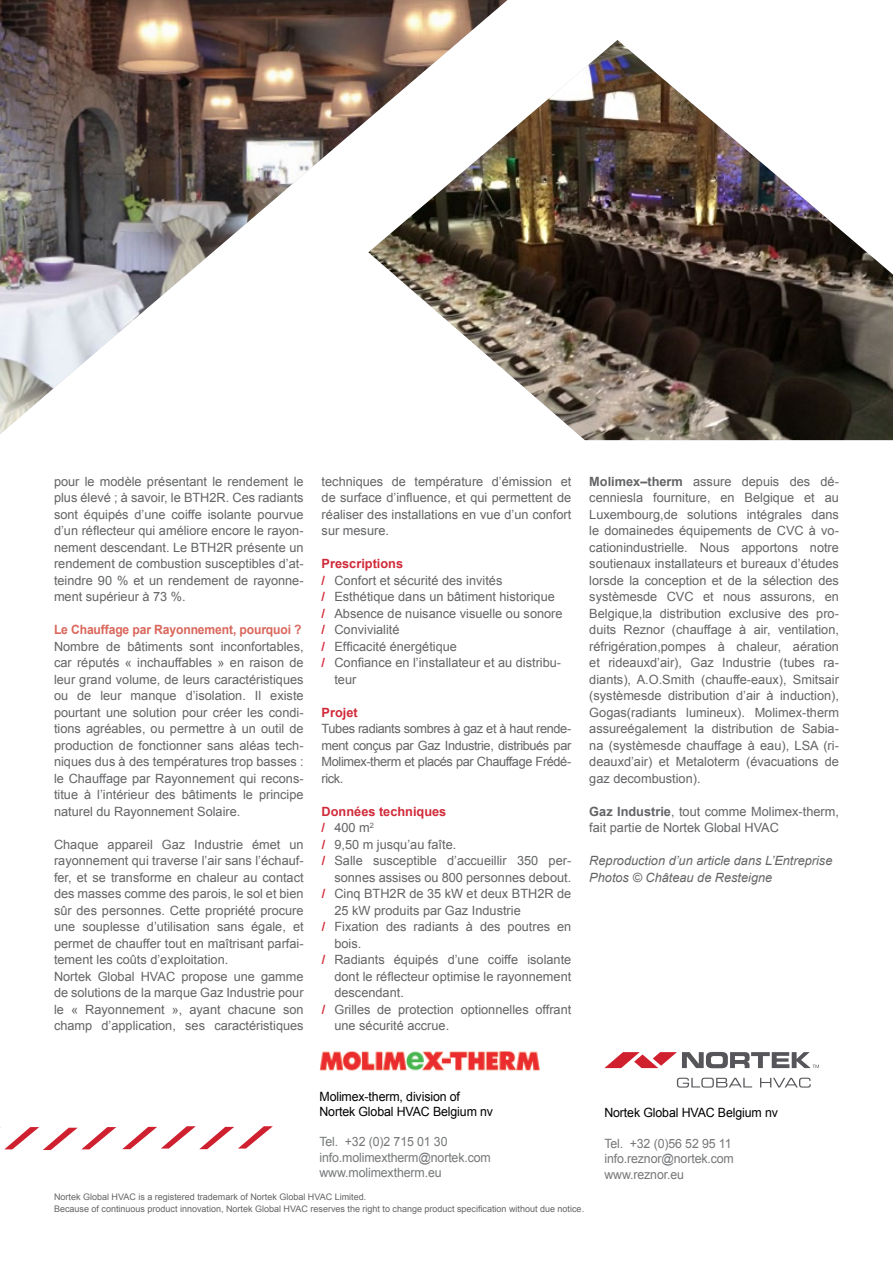
<style>
.page{position:relative;width:893px;height:1263px;background:#fff}
.page>*{position:absolute;margin:0;border:0;box-sizing:border-box;transform-origin:0 0}
.t1{font:12.75px/16.5px "Arial";color:#636466;text-align:justify}
.t2{font:12.75px/15.3px "Arial";letter-spacing:-.01em;color:#757779}
.t3{font:12.75px/15.3px "Arial";letter-spacing:-.01em;color:#000}
.t4{font:italic 12.75px/16.5px "Arial";color:#636466}
.t5{font:700 12.75px "Arial";color:#d12a39}
.t6{font:700 12.75px "Arial";letter-spacing:-.01em;color:#da665b;scale:.95 1}
.t7{font:9px/11.2px "Arial";color:#636466}
.s1{font-weight:700;color:#d12a39}
.s2{font-weight:700}
</style>
<div class="page">
<svg style="left:677px;top:1078px;width:75px;height:9px"></svg>
<svg style="left:760px;top:1078px;width:51px;height:9px"></svg>
<svg style="left:604px;top:1052px;width:215px;height:16px"></svg>
<svg style="left:122px;top:1126px;width:151px;height:23px"></svg>
<svg style="left:0;top:1127px;width:116px;height:23px"></svg>
<img style="left:319px;top:1052px;width:221px;height:18px">
<img style="left:507px;top:40px;width:386px;height:400px">
<img style="left:0;top:0;width:507px;height:434px">
<p class="t1" style="left:54px;top:473px;width:251px">pour le modèle présentant le rendement le plus élevé ; à savoir, le BTH2R. Ces radiants sont équipés d’une coiffe isolante pourvue d’un réflecteur qui améliore encore le rayon&shy;nement descendant. Le BTH2R présente un rendement de combustion susceptibles d’at&shy;teindre 90 % et un rendement de rayonne&shy;ment supérieur à 73 %.</p>
<p class="t6" style="left:54px;top:621px;width:262px">Le Chauffage par Rayonnement, pourquoi ?</p>
<p class="t1" style="left:54px;top:638px;width:251px">Nombre de bâtiments sont inconfortables, car réputés « inchauffables » en raison de leur grand volume, de leurs caractéristiques ou de leur manque d’isolation. Il existe pourtant une solution pour créer les condi&shy;tions agréables, ou permettre à un outil de production de fonctionner sans aléas tech&shy;niques dus à des températures trop basses : le Chauffage par Rayonnement qui recons&shy;titue à l’intérieur des bâtiments le principe naturel du Rayonnement Solaire.</p>
<p class="t1" style="left:54px;top:836px;width:251px;text-align:left">Chaque appareil Gaz Industrie émet un rayonnement qui traverse l’air sans l’échauf&shy;fer, et se transforme en chaleur au contact des masses comme des parois, le sol et bien sûr des personnes. Cette propriété procure une souplesse d’utilisation sans égale, et permet de chauffer tout en maîtrisant parfai&shy;tement les coûts d’exploitation.<br>Nortek Global HVAC propose une gamme de solutions de la marque Gaz Industrie pour le « Rayonnement », ayant chacune son champ d’application, ses caractéristiques</p>
<p class="t1" style="left:322px;top:473px;width:251px">techniques de température d’émission et de surface d’influence, et qui permettent de réaliser des installations en vue d’un confort sur mesure.</p>
<p class="t5" style="left:322px;top:555px;width:83px">Prescriptions</p>
<p class="t1" style="left:322px;top:572px;width:182px"><span class="s1">/</span> Confort et sécurité des invités</p>
<p class="t1" style="left:322px;top:588px;width:235px"><span class="s1">/</span> Esthétique dans un bâtiment historique</p>
<p class="t1" style="left:322px;top:605px;width:242px"><span class="s1">/</span> Absence de nuisance visuelle ou sonore</p>
<p class="t1" style="left:322px;top:621px;width:79px"><span class="s1">/</span> Convivialité</p>
<p class="t1" style="left:322px;top:638px;width:137px"><span class="s1">/</span> Efficacité énergétique</p>
<p class="t1" style="left:322px;top:654px;width:241px"><span class="s1">/</span> Confiance en l’installateur et au distribu-</p>
<p class="t1" style="left:334px;top:671px;width:23px">teur</p>
<p class="t5" style="left:322px;top:703px;width:38px">Projet</p>
<p class="t1" style="left:322px;top:720px;width:251px">Tubes radiants sombres à gaz et à haut rende&shy;ment conçus par Gaz Industrie, distribués par Molimex-therm et placés par Chauffage Frédé&shy;rick.</p>
<p class="t5" style="left:322px;top:802px;width:126px">Données techniques</p>
<p class="t1" style="left:322px;top:819px;width:54px"><span class="s1">/</span> 400 m<sup>2</sup></p>
<p class="t1" style="left:322px;top:836px;width:136px"><span class="s1">/</span> 9,50 m jusqu’au faîte.</p>
<p class="t1" style="left:322px;top:852px;width:251px"><span class="s1">/</span> Salle susceptible d’accueillir 350 per-</p>
<p class="t1" style="left:334px;top:869px;width:238px">sonnes assises ou 800 personnes debout.</p>
<p class="t1" style="left:322px;top:885px;width:251px"><span class="s1">/</span> Cinq BTH2R de 35 kW et deux BTH2R de</p>
<p class="t1" style="left:334px;top:902px;width:188px">25 kW produits par Gaz Industrie</p>
<p class="t1" style="left:322px;top:918px;width:251px"><span class="s1">/</span> Fixation des radiants à des poutres en</p>
<p class="t1" style="left:334px;top:935px;width:28px">bois.</p>
<p class="t1" style="left:322px;top:951px;width:251px"><span class="s1">/</span> Radiants équipés d’une coiffe isolante</p>
<p class="t1" style="left:334px;top:968px;width:238px">dont le réflecteur optimise le rayonnement</p>
<p class="t1" style="left:334px;top:984px;width:71px">descendant.</p>
<p class="t1" style="left:322px;top:1001px;width:251px"><span class="s1">/</span> Grilles de protection optionnelles offrant</p>
<p class="t1" style="left:334px;top:1017px;width:116px">une sécurité accrue.</p>
<p class="t1" style="left:589px;top:473px;width:251px"><span class="s2">Molimex–therm</span> assure depuis des dé&shy;cenniesla fourniture, en Belgique et au Luxembourg,de solutions intégrales dans le domainedes équipements de CVC à vo&shy;cationindustrielle. Nous apportons notre soutienaux installateurs et bureaux d’études lorsde la conception et de la sélection des systèmesde CVC et nous assurons, en Belgique,la distribution exclusive des pro&shy;duits Reznor (chauffage à air, ventilation, réfrigération,pompes à chaleur, aération et rideauxd’air), Gaz Industrie (tubes ra&shy;diants), A.O.Smith (chauffe-eaux), Smitsair (systèmesde distribution d’air à induction), Gogas(radiants lumineux). Molimex-therm assureégalement la distribution de Sabia&shy;na (systèmesde chauffage à eau), LSA (ri&shy;deauxd’air) et Metaloterm (évacuations de gaz decombustion).</p>
<p class="t1" style="left:589px;top:803px;width:251px"><span class="s2">Gaz Industrie</span>, tout comme Molimex-therm, fait partie de Nortek Global HVAC</p>
<p class="t4" style="left:589px;top:852px;width:245px">Reproduction d’un article dans L’Entreprise<br>Photos © Château de Resteigne</p>
<p class="t3" style="left:319px;top:1088px;width:175px">Molimex-therm, division of<br>Nortek Global HVAC Belgium nv</p>
<p class="t2" style="left:319px;top:1134px;width:173px">Tel. +32 (0)2 715 01 30 info.molimextherm@nortek.com www.molimextherm.eu</p>
<p class="t3" style="left:604px;top:1105px;width:175px">Nortek Global HVAC Belgium nv</p>
<p class="t2" style="left:604px;top:1136px;width:131px">Tel. +32 (0)56 52 95 11 info.reznor@nortek.com www.reznor.eu</p>
<p class="t7" style="left:54px;top:1192px;width:532px">Nortek Global HVAC is a registered trademark of Nortek Global HVAC Limited.<br>Because of continuous product innovation, Nortek Global HVAC reserves the right to change product specification without due notice.</p>
</div>
